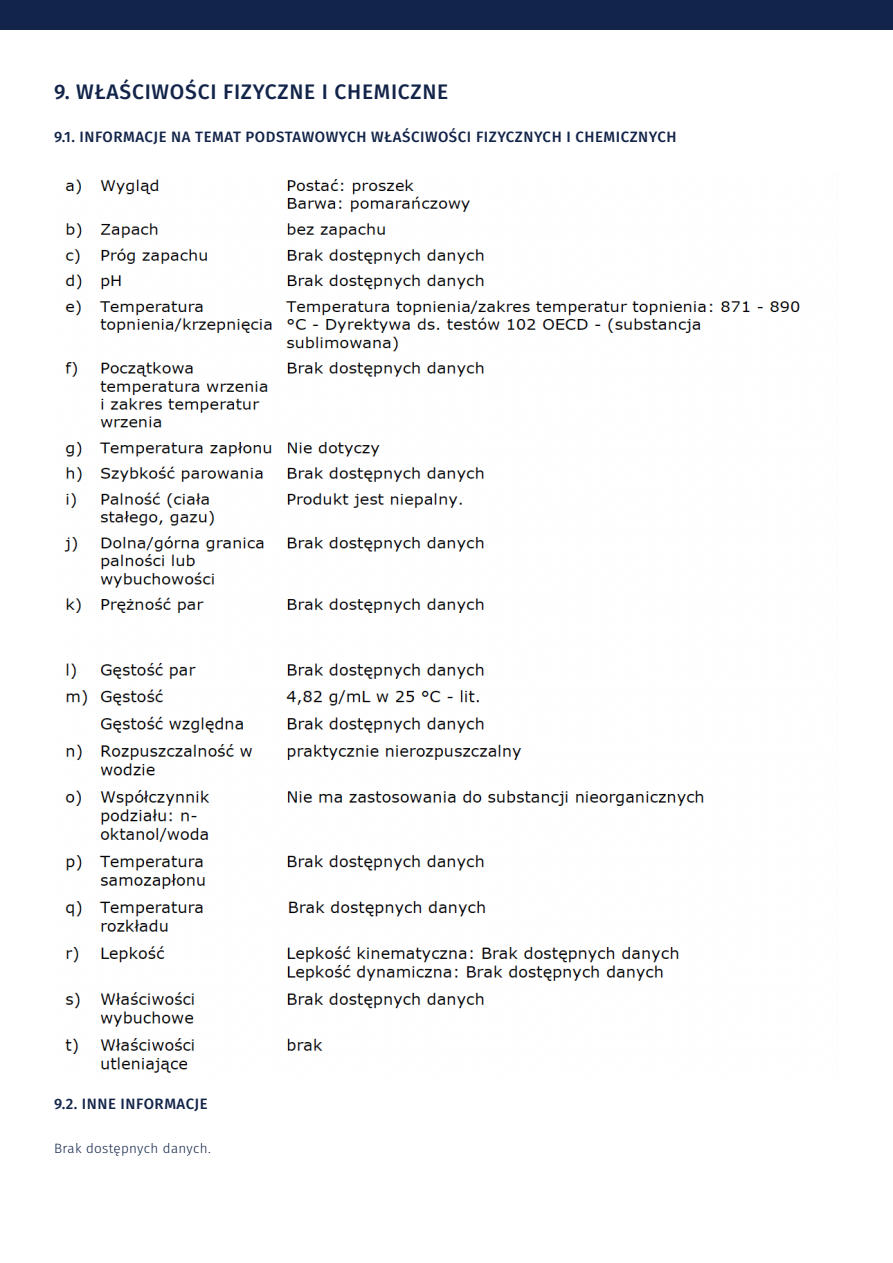
<style>
.page{position:relative;width:893px;height:1263px;background:#fff}
.page>*{position:absolute;margin:0;border:0;box-sizing:border-box;transform-origin:0 0}
.t1{font:500 21px "Fira Sans";letter-spacing:.035em;color:#122449}
.t2{font:500 15px "Fira Sans";letter-spacing:.035em;color:#122449}
.t3{font:300 13.5px "Fira Sans";letter-spacing:.025em;color:#122449}
</style>
<div class="page">
<div style="left:0;top:0;width:893px;height:30px;background:#122449"></div>
<img style="left:64px;top:179px;width:736px;height:894px">
<p class="t1" style="left:54px;top:75px;width:396px">9. WŁAŚCIWOŚCI FIZYCZNE I CHEMICZNE</p>
<p class="t2" style="left:54px;top:125px;width:624px">9.1. INFORMACJE NA TEMAT PODSTAWOWYCH WŁAŚCIWOŚCI FIZYCZNYCH I CHEMICZNYCH</p>
<p class="t2" style="left:54px;top:1092px;width:155px">9.2. INNE INFORMACJE</p>
<p class="t3" style="left:54px;top:1138px;width:158px">Brak dostępnych danych.</p>
</div>
